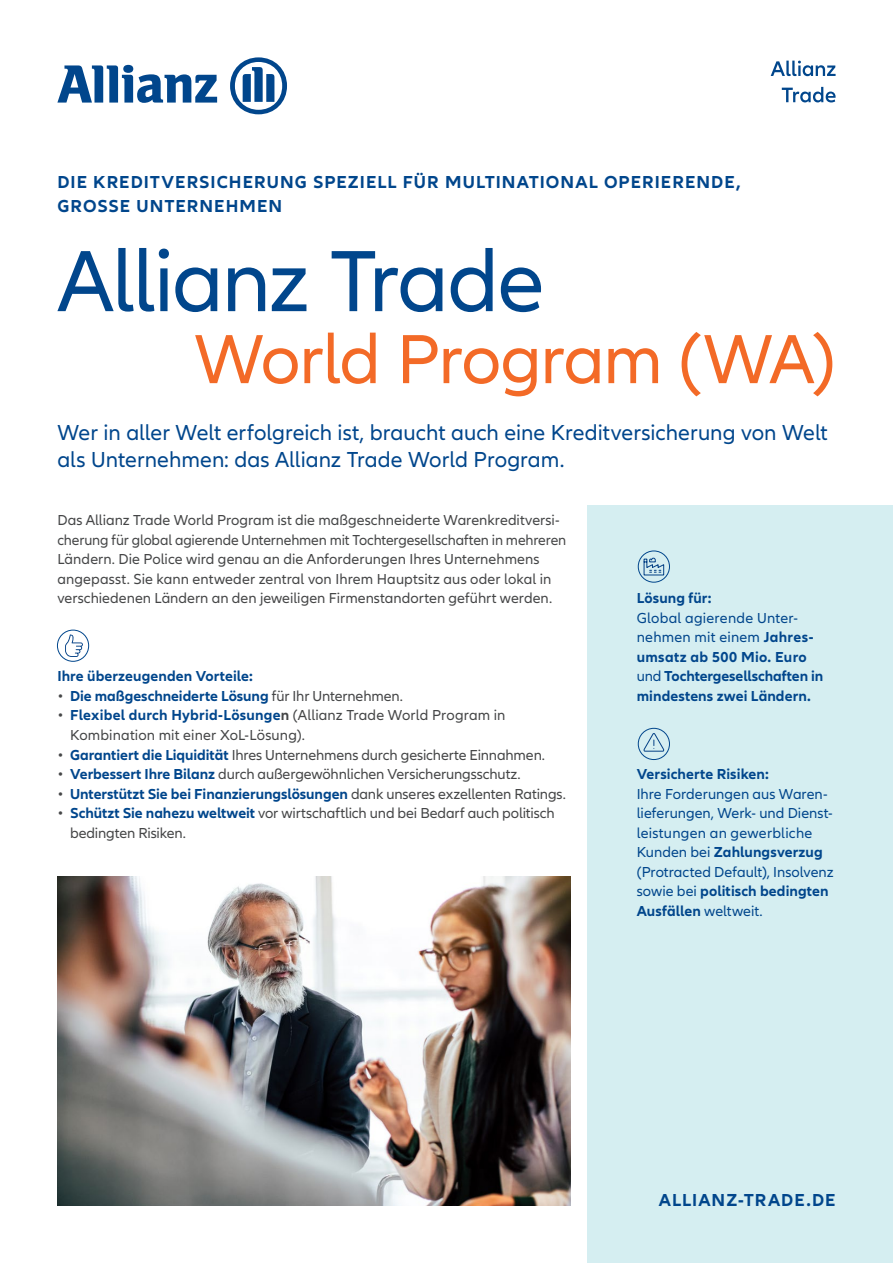
<style>
.page{position:relative;width:893px;height:1263px;background:#fff}
.page>*{position:absolute;margin:0;border:0;box-sizing:border-box;transform-origin:0 0}
.t1{font:90px "Allianz Neo";letter-spacing:-.025em;color:#01468c}
.t2{font:72px "Allianz Neo";letter-spacing:-.025em;color:#f36a27}
.t3{font:22.5px/27px "Allianz Neo";color:#01468c}
.t4{font:700 18px/23.4px "Allianz Neo";letter-spacing:.06em;color:#01468c}
.t5{font:15px/19.5px "Allianz Neo";color:#454647}
.t6{font:700 15px/19.5px "Allianz Neo";color:#01468c}
.t7{font:15px/19.5px "Allianz Neo";color:#01468c}
.s1{font-weight:400;color:#454647}
.s2{font-weight:700;color:#01468c}
.s3{font-weight:700}
.s4{font-weight:400}
</style>
<div class="page">
<div style="left:587px;top:506px;width:306px;height:757px;background:#d5eef1"></div>
<div style="left:638px;top:728px;width:32px;height:32px;border:1px solid #01468c;border-radius:50%"></div>
<svg style="left:643px;top:733px;width:22px;height:19px"></svg>
<div style="left:638px;top:551px;width:32px;height:32px;border:1px solid #01468c;border-radius:50%"></div>
<svg style="left:643px;top:557px;width:21px;height:19px"></svg>
<img style="left:57px;top:876px;width:513px;height:329px">
<div style="left:57px;top:630px;width:32px;height:32px;border:1px solid #01468c;border-radius:50%"></div>
<svg style="left:65px;top:634px;width:18px;height:23px"></svg>
<svg style="left:57px;top:65px;width:160px;height:38px"></svg>
<svg style="left:230px;top:57px;width:57px;height:57px"></svg>
<svg style="left:782px;top:87px;width:54px;height:15px"></svg>
<svg style="left:771px;top:61px;width:65px;height:15px"></svg>
<p class="t4" style="left:57px;top:171px;width:685px">DIE KREDITVERSICHERUNG SPEZIELL FÜR MULTINATIONAL OPERIERENDE,<br>GROSSE UNTERNEHMEN</p>
<h1 class="t1" style="left:57px;top:230px;width:489px">Allianz Trade</h1>
<h2 class="t2" style="left:194px;top:318px;width:643px">World Program (WA)</h2>
<h3 class="t3" style="left:57px;top:420px;width:772px">Wer in aller Welt erfolgreich ist, braucht auch eine Kreditversicherung von Welt als Unternehmen: das Allianz Trade World Program.</h3>
<p class="t5" style="left:57px;top:511px;width:510px">Das Allianz Trade World Program ist die maßgeschneiderte Warenkreditversi&shy;cherung für global agierende Unternehmen mit Tochtergesellschaften in mehreren Ländern. Die Police wird genau an die Anforderungen Ihres Unternehmens angepasst. Sie kann entweder zentral von Ihrem Hauptsitz aus oder lokal in verschiedenen Ländern an den jeweiligen Firmenstandorten geführt werden.</p>
<p class="t6" style="left:57px;top:667px;width:197px">Ihre überzeugenden Vorteile:</p>
<p class="t6" style="left:57px;top:686px;width:347px"><span class="s1">•</span> Die maßgeschneiderte Lösung <span class="s1">für Ihr Unternehmen.</span></p>
<p class="t5" style="left:70px;top:706px;width:437px;text-indent:-13px">• <span class="s2">Flexibel durch Hybrid-Lösunge</span><span class="s3">n</span> (Allianz Trade World Program in<br>Kombination mit einer XoL-Lösung).</p>
<p class="t5" style="left:57px;top:745px;width:489px">• <span class="s2">Garantiert die Liquidität</span> Ihres Unternehmens durch gesicherte Einnahmen.</p>
<p class="t5" style="left:57px;top:765px;width:465px">• <span class="s2">Verbessert Ihre Bilanz</span> durch außergewöhnlichen Versicherungsschutz.</p>
<p class="t6" style="left:57px;top:784px;width:510px"><span class="s1">•</span> Unterstützt Sie bei Finanzierungslösungen <span class="s1">dank unseres exzellenten Ratings.</span></p>
<p class="t5" style="left:70px;top:804px;width:486px;text-indent:-13px">• <span class="s2">Schützt Sie nahezu weltweit</span> vor wirtschaftlich und bei Bedarf auch politisch bedingten Risiken.</p>
<p class="t6" style="left:637px;top:589px;width:76px">Lösung für:</p>
<p class="t6" style="left:637px;top:608px;width:188px"><span class="s4">Global agierende Unter&shy;nehmen mit einem</span> Jahres&shy;umsatz ab 500 Mio. Euro <span class="s4">und</span> Tochtergesellschaften in mindestens zwei Ländern.</p>
<p class="t6" style="left:637px;top:764px;width:134px">Versicherte Risiken:</p>
<p class="t7" style="left:637px;top:784px;width:198px">Ihre Forderungen aus Waren&shy;lieferungen, Werk- und Dienst&shy;leistungen an gewerbliche<br>Kunden bei <span class="s3">Zahlungsverzug </span>(Protracted Default), Insolvenz sowie bei <span class="s3">politisch bedingten<br>Ausfällen</span> weltweit.</p>
<p class="t4" style="left:659px;top:1188px;width:178px">ALLIANZ-TRADE.DE</p>
</div>
